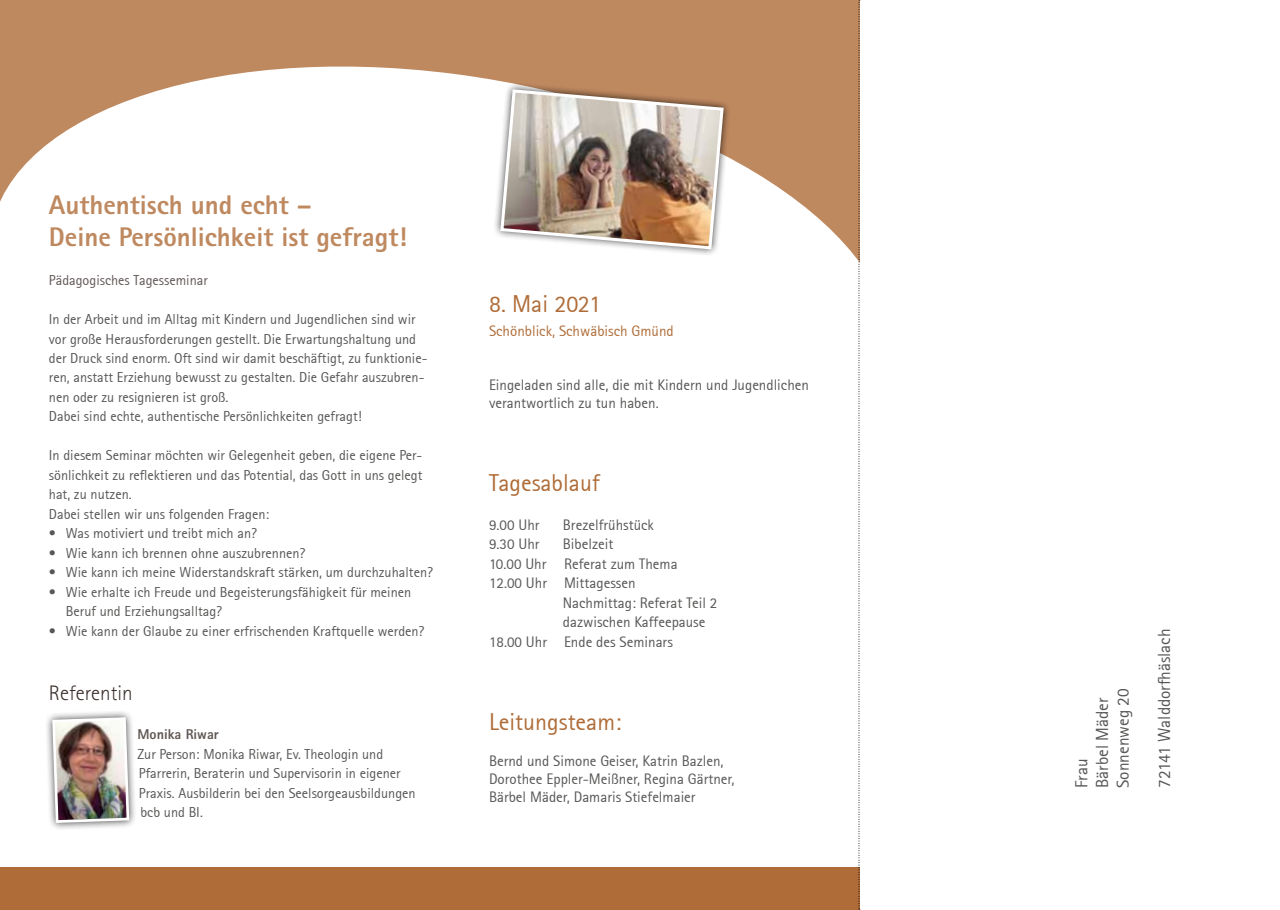
<style>
.page{position:relative;width:1280px;height:910px;background:#fff}
.page>*{position:absolute;margin:0;border:0;box-sizing:border-box;transform-origin:0 0}
.t1{font:800 27px/32.4px "Rotis Sans Serif Pro";color:#bf8960}
.t2{font:24px "Agfa Rotis Sans Serif";color:#af6c38}
.t3{font:300 21px "Rotis Sans Serif Std";color:#392e2a}
.t4{font:17.25px/20.7px "Agfa Rotis Sans Serif";color:#575756}
.t5{font:15px/18px "Agfa Rotis Sans Serif";color:#575756}
.t6{font:15px "Agfa Rotis Sans Serif";color:#af6c38}
.t7{font:14.25px/19.5px "Agfa Rotis Sans Serif";color:#575756}
.t8{font:14.25px "Agfa Rotis Sans Serif";color:#615855}
.t9{font:800 14.25px "Rotis Sans Serif Pro";color:#615855}
</style>
<div class="page">
<div style="left:0;top:0;width:859px;height:456px;background:#bf8960"></div>
<svg style="left:0;top:42px;width:859px;height:256px;fill:#fff"></svg>
<div style="left:0;top:298px;width:859px;height:305px;background:#fff"></div>
<div style="left:0;top:868px;width:859px;height:42px;background:#af6c38"></div>
<svg style="left:859px;top:0;width:1px;height:910px"></svg>
<div style="left:45px;top:709px;width:92px;height:122px;background:#000;opacity:.75"></div>
<img style="left:51px;top:716px;width:80px;height:108px">
<div style="left:493px;top:82px;width:238px;height:175px;background:#000;opacity:.75"></div>
<img style="left:499px;top:88px;width:226px;height:163px">
<h1 class="t1" style="left:49px;top:188px;width:359px">Authentisch und echt –<br>Deine Persönlichkeit ist gefragt!</h1>
<p class="t8" style="left:49px;top:272px;width:161px">Pädagogisches Tagesseminar</p>
<p class="t7" style="left:49px;top:309px;width:380px">In der Arbeit und im Alltag mit Kindern und Jugendlichen sind wir vor große Herausforderungen gestellt. Die Erwartungshaltung und der Druck sind enorm. Oft sind wir damit beschäftigt, zu funktionie&shy;ren, anstatt Erziehung bewusst zu gestalten. Die Gefahr auszubren&shy;nen oder zu resignieren ist groß.<br>Dabei sind echte, authentische Persönlichkeiten gefragt!</p>
<p class="t7" style="left:49px;top:446px;width:375px">In diesem Seminar möchten wir Gelegenheit geben, die eigene Per&shy;sönlichkeit zu reflektieren und das Potential, das Gott in uns gelegt hat, zu nutzen.<br>Dabei stellen wir uns folgenden Fragen:</p>
<p class="t7" style="left:49px;top:524px;width:209px">• Was motiviert und treibt mich an?</p>
<p class="t7" style="left:49px;top:543px;width:258px">• Wie kann ich brennen ohne auszubrennen?</p>
<p class="t7" style="left:49px;top:563px;width:385px">• Wie kann ich meine Widerstandskraft stärken, um durchzuhalten?</p>
<p class="t7" style="left:66px;top:582px;width:347px;text-indent:-17px">• Wie erhalte ich Freude und Begeisterungsfähigkeit für meinen<br>Beruf und Erziehungsalltag?</p>
<p class="t7" style="left:49px;top:621px;width:377px">• Wie kann der Glaube zu einer erfrischenden Kraftquelle werden?</p>
<h3 class="t3" style="left:49px;top:681px;width:85px">Referentin</h3>
<p class="t9" style="left:137px;top:725px;width:83px">Monika Riwar</p>
<p class="t7" style="left:137px;top:744px;width:280px">Zur Person: Monika Riwar, Ev. Theologin und Pfarrerin, Beraterin und Supervisorin in eigener Praxis. Ausbilderin bei den Seelsorgeausbildungen bcb und BI.</p>
<h2 class="t2" style="left:489px;top:290px;width:113px">8. Mai 2021</h2>
<p class="t6" style="left:489px;top:322px;width:186px">Schönblick, Schwäbisch Gmünd</p>
<p class="t5" style="left:489px;top:376px;width:321px">Eingeladen sind alle, die mit Kindern und Jugendlichen verantwortlich zu tun haben.</p>
<h2 class="t2" style="left:489px;top:469px;width:112px">Tagesablauf</h2>
<p class="t5" style="left:489px;top:516px;width:52px">9.00 Uhr</p>
<p class="t5" style="left:563px;top:516px;width:93px">Brezelfrühstück</p>
<p class="t5" style="left:489px;top:535px;width:52px">9.30 Uhr</p>
<p class="t5" style="left:563px;top:535px;width:52px">Bibelzeit</p>
<p class="t5" style="left:489px;top:555px;width:190px">10.00 Uhr Referat zum Thema</p>
<p class="t5" style="left:489px;top:574px;width:148px">12.00 Uhr Mittagessen</p>
<p class="t5" style="left:563px;top:594px;width:156px">Nachmittag: Referat Teil 2</p>
<p class="t5" style="left:563px;top:613px;width:144px">dazwischen Kaffeepause</p>
<p class="t5" style="left:489px;top:633px;width:185px">18.00 Uhr Ende des Seminars</p>
<h2 class="t2" style="left:489px;top:707px;width:134px">Leitungsteam:</h2>
<p class="t5" style="left:489px;top:752px;width:247px">Bernd und Simone Geiser, Katrin Bazlen,<br>Dorothee Eppler-Meißner, Regina Gärtner,<br>Bärbel Mäder, Damaris Stiefelmaier</p>
<p class="t4" style="left:1071px;top:788px;width:101px;rotate:-90deg">Frau<br>Bärbel Mäder<br>Sonnenweg 20</p>
<p class="t4" style="left:1154px;top:788px;width:161px;rotate:-90deg">72141 Walddorfhäslach</p>
</div>
